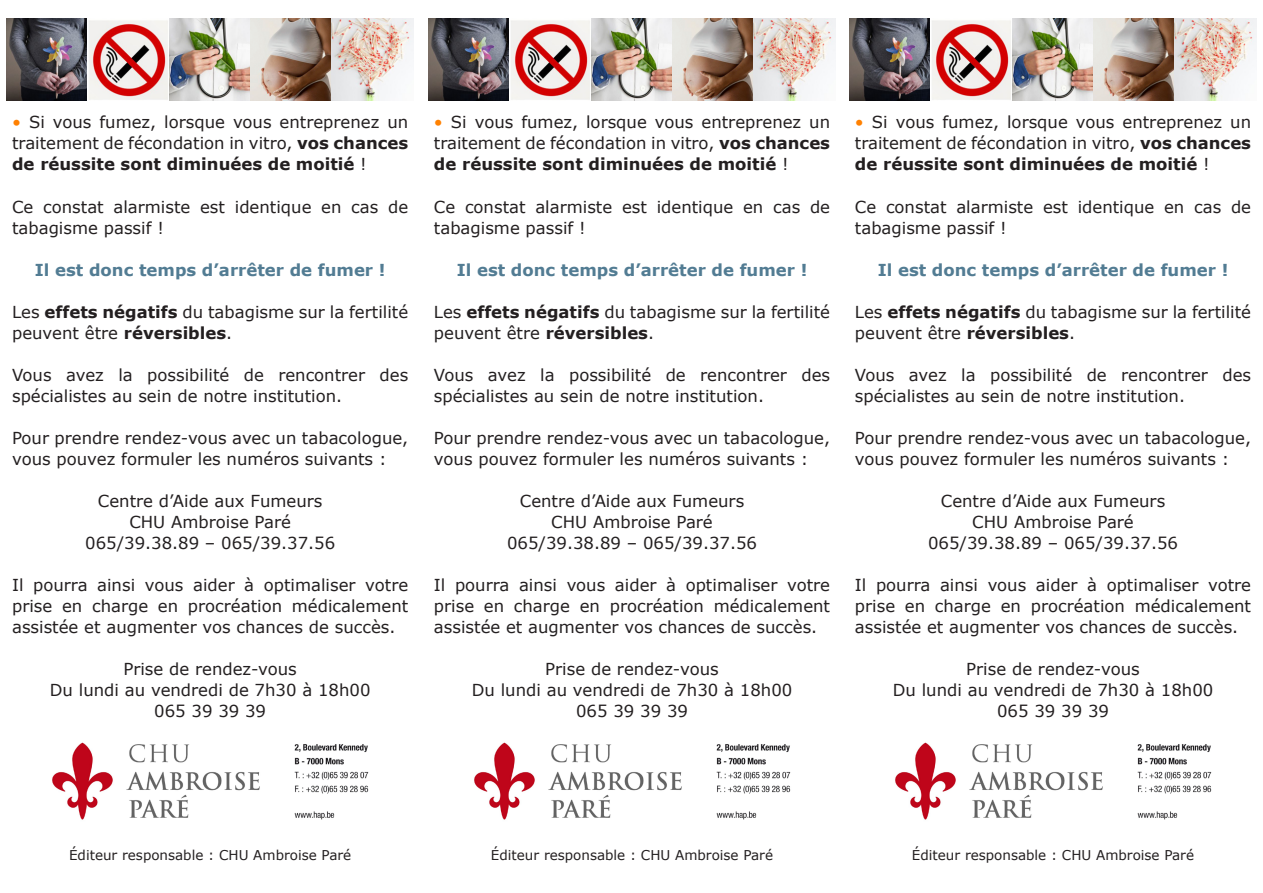
<style>
.page{position:relative;width:1263px;height:893px;background:#fff}
.page>*{position:absolute;margin:0;border:0;box-sizing:border-box;transform-origin:0 0}
.t1{font:16.5px/21px "Verdana";color:#231f20}
.t2{font:700 16.5px "Verdana";color:#527c93}
.t3{font:13.5px "Verdana";color:#231f20}
.s1{color:#ff8101}
.s2{font-weight:700}
</style>
<div class="page">
<img style="left:52px;top:742px;width:317px;height:78px">
<img style="left:7px;top:18px;width:407px;height:82px">
<img style="left:474px;top:742px;width:317px;height:78px">
<img style="left:428px;top:18px;width:408px;height:82px">
<img style="left:895px;top:742px;width:317px;height:78px">
<img style="left:849px;top:18px;width:407px;height:82px">
<p class="t1" style="left:12px;top:111px;width:398px;text-align:justify"><span class="s1">•</span> Si vous fumez, lorsque vous entreprenez un traitement de fécondation in vitro, <span class="s2">vos chances de réussite sont diminuées de moitié</span> !</p>
<p class="t1" style="left:12px;top:195px;width:398px">Ce constat alarmiste est identique en cas de tabagisme passif !</p>
<p class="t2" style="left:35px;top:259px;width:352px">Il est donc temps d’arrêter de fumer !</p>
<p class="t1" style="left:12px;top:300px;width:398px">Les <span class="s2">effets négatifs</span> du tabagisme sur la fertilité peuvent être <span class="s2">réversibles</span>.</p>
<p class="t1" style="left:12px;top:363px;width:398px">Vous avez la possibilité de rencontrer des spécialistes au sein de notre institution.</p>
<p class="t1" style="left:12px;top:426px;width:398px">Pour prendre rendez-vous avec un tabacologue, vous pouvez formuler les numéros suivants :</p>
<p class="t1" style="left:98px;top:489px;width:226px">Centre d’Aide aux Fumeurs</p>
<p class="t1" style="left:129px;top:510px;width:163px">CHU Ambroise Paré</p>
<p class="t1" style="left:85px;top:531px;width:252px">065/39.38.89 – 065/39.37.56</p>
<p class="t1" style="left:12px;top:573px;width:398px;text-align:justify">Il pourra ainsi vous aider à optimaliser votre prise en charge en procréation médicalement assistée et augmenter vos chances de succès.</p>
<p class="t1" style="left:123px;top:657px;width:175px">Prise de rendez-vous</p>
<p class="t1" style="left:50px;top:678px;width:322px">Du lundi au vendredi de 7h30 à 18h00</p>
<p class="t1" style="left:154px;top:699px;width:113px">065 39 39 39</p>
<p class="t1" style="left:434px;top:111px;width:398px;text-align:justify"><span class="s1">•</span> Si vous fumez, lorsque vous entreprenez un traitement de fécondation in vitro, <span class="s2">vos chances de réussite sont diminuées de moitié</span> !</p>
<p class="t1" style="left:434px;top:195px;width:398px">Ce constat alarmiste est identique en cas de tabagisme passif !</p>
<p class="t2" style="left:457px;top:259px;width:352px">Il est donc temps d’arrêter de fumer !</p>
<p class="t1" style="left:434px;top:300px;width:398px">Les <span class="s2">effets négatifs</span> du tabagisme sur la fertilité peuvent être <span class="s2">réversibles</span>.</p>
<p class="t1" style="left:434px;top:363px;width:398px">Vous avez la possibilité de rencontrer des spécialistes au sein de notre institution.</p>
<p class="t1" style="left:434px;top:426px;width:398px">Pour prendre rendez-vous avec un tabacologue, vous pouvez formuler les numéros suivants :</p>
<p class="t1" style="left:520px;top:489px;width:226px">Centre d’Aide aux Fumeurs</p>
<p class="t1" style="left:551px;top:510px;width:163px">CHU Ambroise Paré</p>
<p class="t1" style="left:507px;top:531px;width:252px">065/39.38.89 – 065/39.37.56</p>
<p class="t1" style="left:434px;top:573px;width:398px;text-align:justify">Il pourra ainsi vous aider à optimaliser votre prise en charge en procréation médicalement assistée et augmenter vos chances de succès.</p>
<p class="t1" style="left:545px;top:657px;width:175px">Prise de rendez-vous</p>
<p class="t1" style="left:472px;top:678px;width:322px">Du lundi au vendredi de 7h30 à 18h00</p>
<p class="t1" style="left:576px;top:699px;width:113px">065 39 39 39</p>
<p class="t1" style="left:855px;top:111px;width:398px;text-align:justify"><span class="s1">•</span> Si vous fumez, lorsque vous entreprenez un traitement de fécondation in vitro, <span class="s2">vos chances de réussite sont diminuées de moitié</span> !</p>
<p class="t1" style="left:855px;top:195px;width:398px">Ce constat alarmiste est identique en cas de tabagisme passif !</p>
<p class="t2" style="left:878px;top:259px;width:352px">Il est donc temps d’arrêter de fumer !</p>
<p class="t1" style="left:855px;top:300px;width:398px">Les <span class="s2">effets négatifs</span> du tabagisme sur la fertilité peuvent être <span class="s2">réversibles</span>.</p>
<p class="t1" style="left:855px;top:363px;width:398px">Vous avez la possibilité de rencontrer des spécialistes au sein de notre institution.</p>
<p class="t1" style="left:855px;top:426px;width:398px">Pour prendre rendez-vous avec un tabacologue, vous pouvez formuler les numéros suivants :</p>
<p class="t1" style="left:941px;top:489px;width:226px">Centre d’Aide aux Fumeurs</p>
<p class="t1" style="left:972px;top:510px;width:163px">CHU Ambroise Paré</p>
<p class="t1" style="left:928px;top:531px;width:252px">065/39.38.89 – 065/39.37.56</p>
<p class="t1" style="left:855px;top:573px;width:398px;text-align:justify">Il pourra ainsi vous aider à optimaliser votre prise en charge en procréation médicalement assistée et augmenter vos chances de succès.</p>
<p class="t1" style="left:966px;top:657px;width:175px">Prise de rendez-vous</p>
<p class="t1" style="left:893px;top:678px;width:322px">Du lundi au vendredi de 7h30 à 18h00</p>
<p class="t1" style="left:997px;top:699px;width:113px">065 39 39 39</p>
<p class="t3" style="left:69px;top:846px;width:284px">Éditeur responsable : CHU Ambroise Paré</p>
<p class="t3" style="left:491px;top:846px;width:284px">Éditeur responsable : CHU Ambroise Paré</p>
<p class="t3" style="left:912px;top:846px;width:284px">Éditeur responsable : CHU Ambroise Paré</p>
</div>
